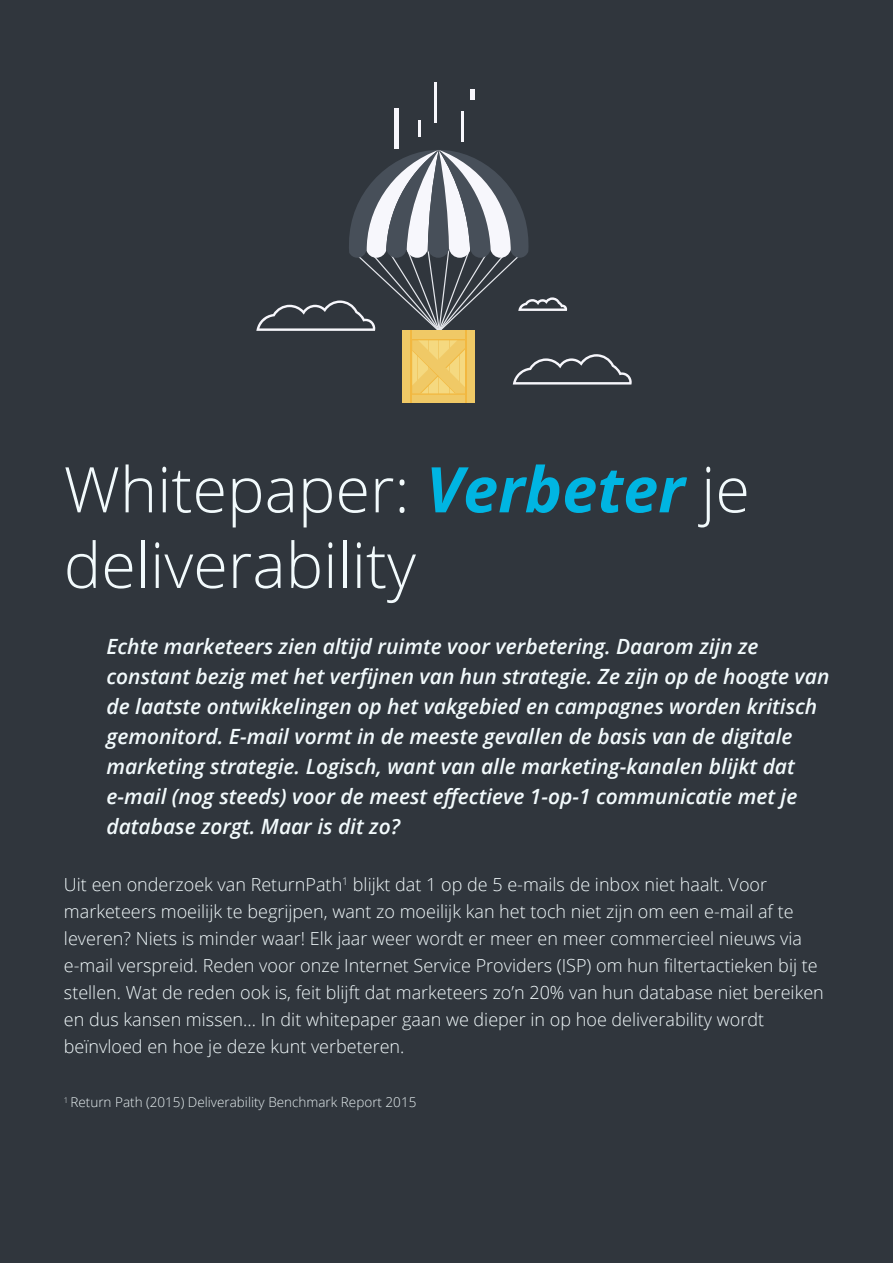
<style>
.page{position:relative;width:893px;height:1263px;background:#30363d}
.page>*{position:absolute;margin:0;border:0;box-sizing:border-box;transform-origin:0 0}
.Titel_dik{font:300 63px/75.6px "Open Sans";color:#f2fafc}
.t1{font:italic 600 21px/30px "Open Sans";color:#f2fafc}
.t2{font:300 18px/27px "Open Sans";color:#f2fafc}
.t3{font:300 13.5px "Open Sans";color:#e8f0f2}
.s1{font-weight:700;font-style:italic;color:#00b5e2}
</style>
<div class="page">
<hr style="left:461px;top:112px;width:2px;height:30px;background:#f7f7fc">
<div style="left:394px;top:109px;width:5px;height:40px;background:#f7f7fc"></div>
<hr style="left:418px;top:120px;width:3px;height:17px;background:#f7f7fc">
<div style="left:470px;top:89px;width:5px;height:10px;background:#f7f7fc"></div>
<hr style="left:434px;top:83px;width:2px;height:40px;background:#f7f7fc">
<svg style="left:256px;top:150px;width:376px;height:253px"></svg>
<p class="Titel_dik" style="left:64px;top:450px;width:688px">Whitepaper: <span class="s1">Verbeter</span> je deliverability</p>
<p class="t1" style="left:106px;top:631px;width:724px">Echte marketeers zien altijd ruimte voor verbetering. Daarom zijn ze constant bezig met het verfijnen van hun strategie. Ze zijn op de hoogte van de laatste ontwikkelingen op het vakgebied en campagnes worden kritisch gemonitord. E-mail vormt in de meeste gevallen de basis van de digitale marketing strategie. Logisch, want van alle marketing-kanalen blijkt dat e-mail (nog steeds) voor de meest effectieve 1-op-1 communicatie met je database zorgt. Maar is dit zo?</p>
<p class="t2" style="left:64px;top:870px;width:761px">Uit een onderzoek van ReturnPath<sup>1</sup> blijkt dat 1 op de 5 e-mails de inbox niet haalt. Voor marketeers moeilijk te begrijpen, want zo moeilijk kan het toch niet zijn om een e-mail af te leveren? Niets is minder waar! Elk jaar weer wordt er meer en meer commercieel nieuws via e-mail verspreid. Reden voor onze Internet Service Providers (ISP) om hun filtertactieken bij te stellen. Wat de reden ook is, feit blijft dat marketeers zo’n 20% van hun database niet bereiken en dus kansen missen... In dit whitepaper gaan we dieper in op hoe deliverability wordt beïnvloed en hoe je deze kunt verbeteren.</p>
<p class="t3" style="left:64px;top:1093px;width:354px"><sup>1</sup> Return Path (2015) Deliverability Benchmark Report 2015</p>
</div>
